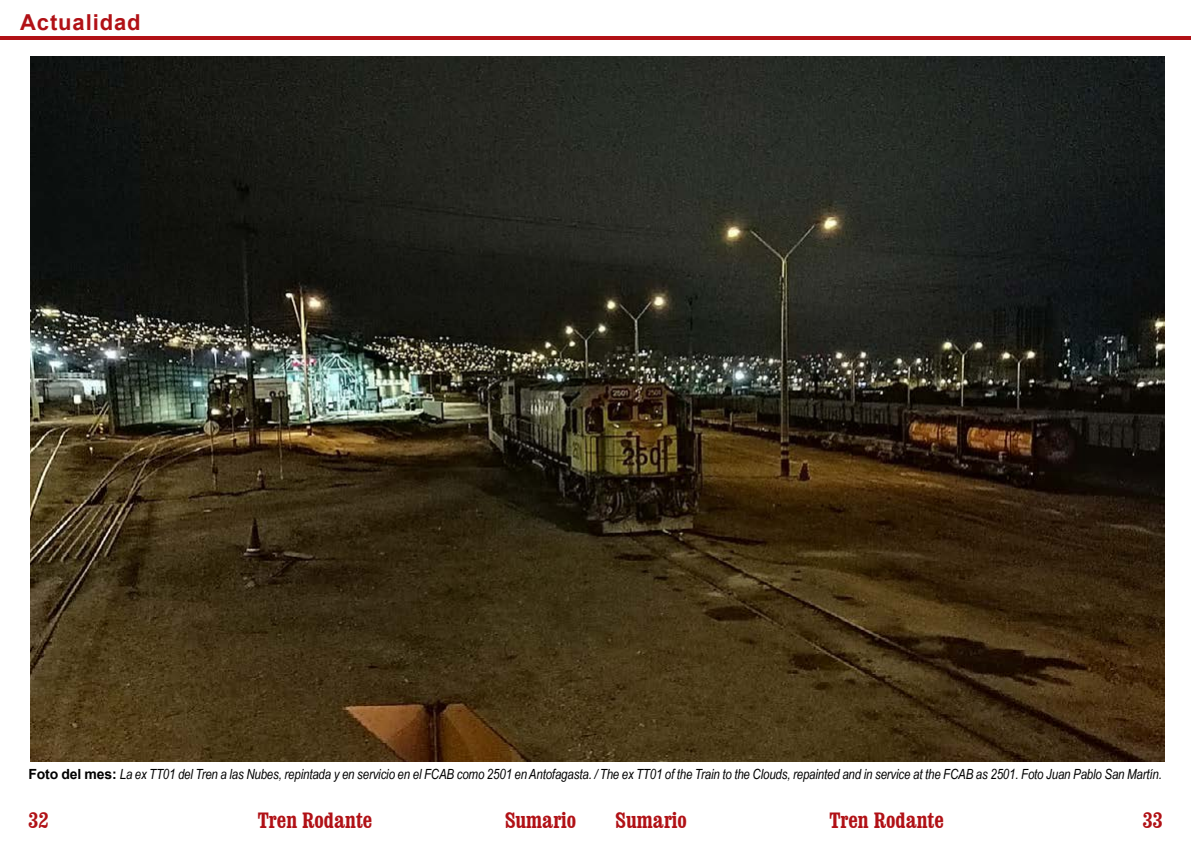
<style>
.page{position:relative;width:1191px;height:842px;background:#fff}
.page>*{position:absolute;margin:0;border:0;box-sizing:border-box;transform-origin:0 0}
.t1{font:700 condensed 22px "Clarendon BT";color:#b11116}
.t2{font:700 22px "Arial";letter-spacing:.04em;color:#b11116}
.t3{font:italic 14px "Arial Narrow";letter-spacing:-.01em;color:#000}
.s1{font-family:"Arial";font-weight:700;font-style:normal}
</style>
<div class="page">
<hr style="left:0;top:36px;width:1191px;height:4px;background:#b11116">
<img style="left:30px;top:57px;width:1134px;height:704px">
<h1 class="t2" style="left:20px;top:6px;width:122px">Actualidad</h1>
<p class="t3" style="left:28px;top:764px;width:1135px"><span class="s1">Foto del mes:</span> La ex TT01 del Tren a las Nubes, repintada y en servicio en el FCAB como 2501 en Antofagasta. / The ex TT01 of the Train to the Clouds, repainted and in service at the FCAB as 2501. Foto Juan Pablo San Martín.</p>
<h1 class="t1" style="left:29px;top:807px;width:22px">32</h1>
<h1 class="t1" style="left:258px;top:807px;width:116px">Tren Rodante</h1>
<h1 class="t1" style="left:505px;top:807px;width:73px">Sumario</h1>
<h1 class="t1" style="left:615px;top:807px;width:73px">Sumario</h1>
<h1 class="t1" style="left:829px;top:807px;width:116px">Tren Rodante</h1>
<h1 class="t1" style="left:1142px;top:807px;width:22px">33</h1>
</div>
